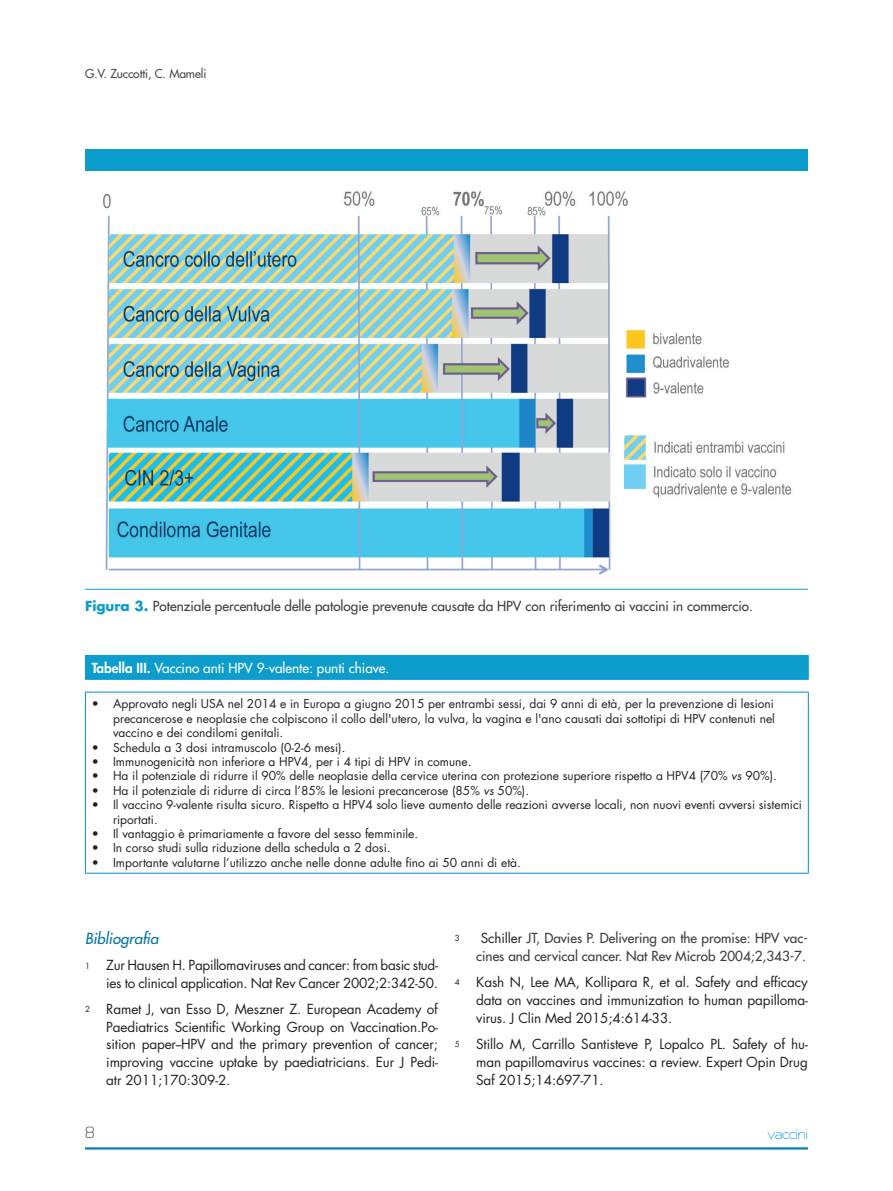
<style>
.page{position:relative;width:893px;height:1191px;background:#fff}
.page>*{position:absolute;margin:0;border:0;box-sizing:border-box;transform-origin:0 0}
._14_BIBLIO_titolo{font:italic 500 15px "Futura Std";color:#0072a5}
.t1{font:15px "Rawengulk Sans";letter-spacing:-.01em;color:#008ed4}
.t2{font:300 15px "Prime";color:#4b4c4d}
.t3{font:13.5px/17.7px "Futura Std";letter-spacing:-.01em;color:#231f20;text-align:justify}
._12_DIDASCALIA_fig{font:500 13.5px/17.9px "Futura Std";color:#3e3e3f;text-align:center}
.TABELLA_dida{font:500 13.5px "Futura Std";color:#fff}
.t4{font:12px/14.4px "Futura Std";color:#231f20;text-align:justify}
.t5{font:500 12px "Futura Std";letter-spacing:-.01em;color:#4b4c4d}
.t6{font:8.1px "Futura Std";color:#231f20}
.s1{font-weight:700;color:#0c9dcd}
.s2{font-weight:800}
.s3{font-style:italic}
.s4{font-size:8.1px}
.s5{font-weight:400;color:#231f20}
</style>
<div class="page">
<hr style="left:85px;top:1147px;width:723px;height:2px;background:#087fae">
<img style="left:103px;top:191px;width:689px;height:384px">
<div style="left:85px;top:149px;width:723px;height:21px;background:#0c9dcd"></div>
<hr style="left:85px;top:589px;width:723px;height:1px;background:#0c9dcd">
<div style="left:85px;top:655px;width:723px;height:24px;background:#0c9dcd"></div>
<svg style="left:86px;top:692px;width:722px;height:181px"></svg>
<hr style="left:85px;top:655px;width:724px;height:1px;background:#0c9dcd">
<svg style="left:808px;top:656px;width:1px;height:23px"></svg>
<hr style="left:85px;top:679px;width:724px;height:1px;background:#008ed4">
<hr style="left:85px;top:691px;width:724px;height:1px;background:#008ed4">
<hr style="left:85px;top:692px;width:1px;height:181px;background:#008ed4">
<hr style="left:808px;top:692px;width:1px;height:181px;background:#008ed4">
<hr style="left:85px;top:873px;width:724px;height:1px;background:#008ed4">
<p class="t5" style="left:85px;top:66px;width:123px">G.V. Zuccotti, C. Mameli</p>
<p class="_12_DIDASCALIA_fig" style="left:85px;top:597px;width:670px"><span class="s1">Figura 3.</span> Potenziale percentuale delle patologie prevenute causate da HPV con riferimento ai vaccini in commercio.</p>
<p class="TABELLA_dida" style="left:92px;top:659px;width:299px"><span class="s2">Tabella III.</span> Vaccino anti HPV 9-valente: punti chiave.</p>
<p class="t4" style="left:113px;top:697px;width:663px;text-indent:-21px">• Approvato negli USA nel 2014 e in Europa a giugno 2015 per entrambi sessi, dai 9 anni di età, per la prevenzione di lesioni precancerose e neoplasie che colpiscono il collo dell'utero, la vulva, la vagina e l'ano causati dai sottotipi di HPV contenuti nel vaccino e dei condilomi genitali.</p>
<p class="t4" style="left:92px;top:740px;width:255px">• Schedula a 3 dosi intramuscolo (0-2-6 mesi).</p>
<p class="t4" style="left:92px;top:754px;width:381px">• Immunogenicità non inferiore a HPV4, per i 4 tipi di HPV in comune.</p>
<p class="t4" style="left:92px;top:769px;width:686px">• Ha il potenziale di ridurre il 90% delle neoplasie della cervice uterina con protezione superiore rispetto a HPV4 (70% <span class="s3">vs</span> 90%).</p>
<p class="t4" style="left:92px;top:783px;width:439px">• Ha il potenziale di ridurre di circa l’85% le lesioni precancerose (85% <span class="s3">vs</span> 50%).</p>
<p class="t4" style="left:113px;top:797px;width:690px;text-indent:-21px">• Il vaccino 9-valente risulta sicuro. Rispetto a HPV4 solo lieve aumento delle reazioni avverse locali, non nuovi eventi avversi sistemici riportati.</p>
<p class="t4" style="left:92px;top:826px;width:328px">• Il vantaggio è primariamente a favore del sesso femminile.</p>
<p class="t4" style="left:92px;top:841px;width:300px">• In corso studi sulla riduzione della schedula a 2 dosi.</p>
<p class="t4" style="left:92px;top:855px;width:430px">• Importante valutarne l’utilizzo anche nelle donne adulte fino ai 50 anni di età.</p>
<p class="_14_BIBLIO_titolo" style="left:85px;top:929px;width:75px">Bibliografia</p>
<p class="t3" style="left:85px;top:956px;width:354px;text-align:right"><span class="s4">1</span> Zur Hausen H. Papillomaviruses and cancer: from basic stud&shy;ies to clinical application. Nat Rev Cancer 2002;2:342-50.</p>
<p class="t3" style="left:106px;top:1000px;width:333px;text-indent:-21px"><span class="s4">2</span> Ramet J, van Esso D, Meszner Z. European Academy of Paediatrics Scientific Working Group on Vaccination.Po&shy;sition paper--HPV and the primary prevention of cancer; improving vaccine uptake by paediatricians. Eur J Pedi&shy;atr 2011;170:309-2.</p>
<p class="t6" style="left:455px;top:933px;width:6px">3</p>
<p class="_12_DIDASCALIA_fig" style="left:476px;top:928px;width:333px"><span class="s5">Schiller</span> JT, Davies P. Delivering on the promise: HPV vac&shy;cines and cervical cancer. Nat Rev Microb 2004;2,343-7.</p>
<p class="t3" style="left:476px;top:973px;width:333px;text-indent:-21px"><span class="s4">4</span> Kash N, Lee MA, Kollipara R, et al. Safety and efficacy data on vaccines and immunization to human papilloma&shy;virus. J Clin Med 2015;4:614-33.</p>
<p class="t3" style="left:476px;top:1035px;width:333px;text-indent:-21px"><span class="s4">5</span> Stillo M, Carrillo Santisteve P, Lopalco PL. Safety of hu&shy;man papillomavirus vaccines: a review. Expert Opin Drug Saf 2015;14:697-71.</p>
<p class="t2" style="left:85px;top:1124px;width:11px">8</p>
<p class="t1" style="left:768px;top:1125px;width:42px">vaccini</p>
</div>
